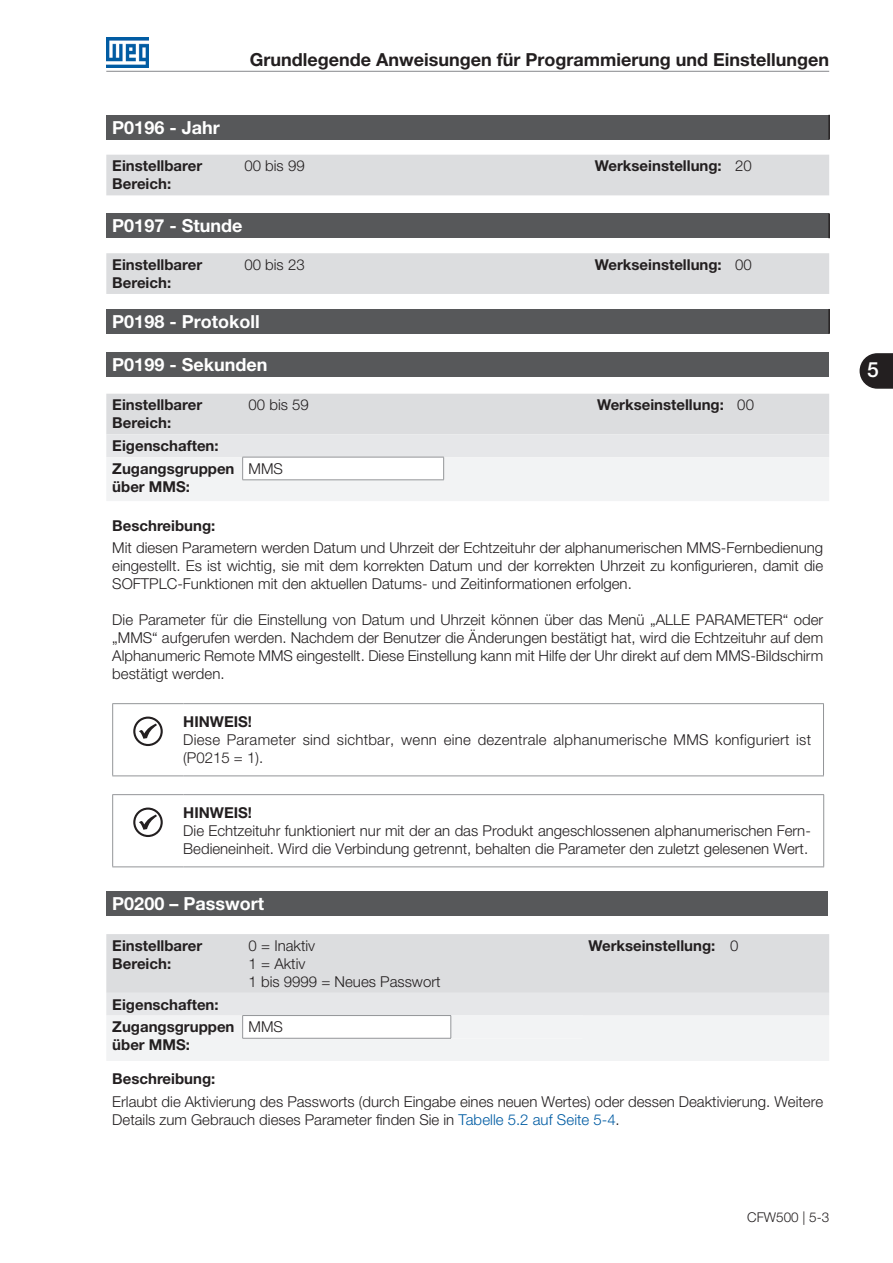
<style>
.page{position:relative;width:893px;height:1263px;background:#fff}
.page>*{position:absolute;margin:0;border:0;box-sizing:border-box;transform-origin:0 0}
.t1{font:500 21px "Helvetica Neue LT Pro";color:#fff}
.t2{font:700 18px "Helvetica Neue LT Pro";color:#fff}
.t3{font:700 18px "Helvetica Neue LT Pro";color:#231f20}
.t4{font:300 15px/18px "Helvetica Neue LT Pro";color:#231f20}
.t5{font:700 15px/18px "Helvetica Neue LT Pro";color:#231f20}
.t6{font:300 13.5px "Helvetica Neue LT Pro";color:#231f20}
.s1{color:#015ca3}
</style>
<div class="page">
<hr style="left:106px;top:71px;width:723px;height:1px;background:#939598">
<img style="left:106px;top:38px;width:43px;height:29px">
<svg style="left:860px;top:353px;width:33px;height:36px"></svg>
<div style="left:106px;top:115px;width:723px;height:25px;background:#57585a"></div>
<hr style="left:828px;top:115px;width:2px;height:25px;background:#231f20">
<div style="left:106px;top:155px;width:723px;height:40px;background:#dcdddf"></div>
<div style="left:106px;top:213px;width:723px;height:25px;background:#57585a"></div>
<hr style="left:828px;top:213px;width:2px;height:25px;background:#231f20">
<div style="left:106px;top:253px;width:723px;height:41px;background:#dcdddf"></div>
<div style="left:106px;top:309px;width:723px;height:25px;background:#57585a"></div>
<hr style="left:828px;top:309px;width:2px;height:25px;background:#231f20">
<div style="left:106px;top:352px;width:723px;height:25px;background:#57585a"></div>
<svg style="left:106px;top:394px;width:723px;height:107px"></svg>
<hr style="left:242px;top:480px;width:202px;height:1px;background:#939598">
<hr style="left:112px;top:703px;width:71px;height:1px;background:#939598">
<hr style="left:112px;top:704px;width:1px;height:71px;background:#939598">
<hr style="left:183px;top:703px;width:641px;height:1px;background:#939598">
<hr style="left:823px;top:704px;width:1px;height:71px;background:#939598">
<hr style="left:112px;top:775px;width:71px;height:1px;background:#939598">
<hr style="left:183px;top:775px;width:641px;height:1px;background:#939598">
<svg style="left:133px;top:716px;width:30px;height:30px"></svg>
<hr style="left:112px;top:794px;width:71px;height:1px;background:#939598">
<hr style="left:112px;top:795px;width:1px;height:71px;background:#939598">
<hr style="left:183px;top:794px;width:641px;height:1px;background:#939598">
<hr style="left:823px;top:795px;width:1px;height:71px;background:#939598">
<hr style="left:112px;top:866px;width:71px;height:1px;background:#939598">
<hr style="left:183px;top:866px;width:641px;height:1px;background:#939598">
<svg style="left:133px;top:807px;width:30px;height:30px"></svg>
<div style="left:106px;top:891px;width:721px;height:25px;background:#57585a"></div>
<svg style="left:106px;top:934px;width:723px;height:127px"></svg>
<hr style="left:242px;top:1038px;width:209px;height:1px;background:#939598">
<p class="t3" style="left:250px;top:48px;width:581px">Grundlegende Anweisungen für Programmierung und Einstellungen</p>
<p class="t2" style="left:112px;top:116px;width:109px">P0196 - Jahr</p>
<p class="t5" style="left:112px;top:157px;width:91px">Einstellbarer<br>Bereich:</p>
<p class="t4" style="left:244px;top:157px;width:62px">00 bis 99</p>
<p class="t5" style="left:595px;top:157px;width:128px">Werkseinstellung:</p>
<p class="t4" style="left:735px;top:157px;width:18px">20</p>
<p class="t2" style="left:112px;top:214px;width:132px">P0197 - Stunde</p>
<p class="t5" style="left:112px;top:255px;width:91px">Einstellbarer<br>Bereich:</p>
<p class="t4" style="left:244px;top:255px;width:62px">00 bis 23</p>
<p class="t5" style="left:595px;top:255px;width:128px">Werkseinstellung:</p>
<p class="t4" style="left:735px;top:255px;width:18px">00</p>
<p class="t2" style="left:112px;top:310px;width:149px">P0198 - Protokoll</p>
<p class="t2" style="left:112px;top:353px;width:157px">P0199 - Sekunden</p>
<p class="t5" style="left:112px;top:396px;width:91px">Einstellbarer<br>Bereich:</p>
<p class="t4" style="left:249px;top:396px;width:62px">00 bis 59</p>
<p class="t5" style="left:597px;top:396px;width:128px">Werkseinstellung:</p>
<p class="t4" style="left:737px;top:396px;width:18px">00</p>
<p class="t5" style="left:112px;top:436px;width:108px">Eigenschaften:</p>
<p class="t5" style="left:112px;top:459px;width:124px">Zugangsgruppen über MMS:</p>
<p class="t4" style="left:249px;top:459px;width:36px">MMS</p>
<p class="t5" style="left:112px;top:516px;width:105px">Beschreibung:</p>
<p class="t4" style="left:112px;top:539px;width:712px;text-align:justify">Mit diesen Parametern werden Datum und Uhrzeit der Echtzeituhr der alphanumerischen MMS-Fernbedienung eingestellt. Es ist wichtig, sie mit dem korrekten Datum und der korrekten Uhrzeit zu konfigurieren, damit die SOFTPLC-Funktionen mit den aktuellen Datums- und Zeitinformationen erfolgen.</p>
<p class="t4" style="left:112px;top:611px;width:712px;text-align:justify">Die Parameter für die Einstellung von Datum und Uhrzeit können über das Menü „ALLE PARAMETER“ oder „MMS“ aufgerufen werden. Nachdem der Benutzer die Änderungen bestätigt hat, wird die Echtzeituhr auf dem Alphanumeric Remote MMS eingestellt. Diese Einstellung kann mit Hilfe der Uhr direkt auf dem MMS-Bildschirm bestätigt werden.</p>
<p class="t5" style="left:183px;top:712px;width:70px">HINWEIS!</p>
<p class="t4" style="left:183px;top:730px;width:629px">Diese Parameter sind sichtbar, wenn eine dezentrale alphanumerische MMS konfiguriert ist (P0215 = 1).</p>
<p class="t5" style="left:183px;top:803px;width:70px">HINWEIS!</p>
<p class="t4" style="left:183px;top:821px;width:629px">Die Echtzeituhr funktioniert nur mit der an das Produkt angeschlossenen alphanumerischen Fern-<br>Bedieneinheit. Wird die Verbindung getrennt, behalten die Parameter den zuletzt gelesenen Wert.</p>
<p class="t2" style="left:112px;top:892px;width:153px">P0200 – Passwort</p>
<p class="t5" style="left:112px;top:936px;width:91px">Einstellbarer<br>Bereich:</p>
<p class="t4" style="left:249px;top:936px;width:68px">0 = Inaktiv</p>
<p class="t4" style="left:249px;top:954px;width:58px">1 = Aktiv</p>
<p class="t4" style="left:249px;top:972px;width:193px">1 bis 9999 = Neues Passwort</p>
<p class="t5" style="left:588px;top:936px;width:128px">Werkseinstellung:</p>
<p class="t4" style="left:730px;top:936px;width:10px">0</p>
<p class="t5" style="left:112px;top:995px;width:108px">Eigenschaften:</p>
<p class="t5" style="left:112px;top:1017px;width:124px">Zugangsgruppen über MMS:</p>
<p class="t4" style="left:249px;top:1017px;width:36px">MMS</p>
<p class="t5" style="left:112px;top:1070px;width:105px">Beschreibung:</p>
<p class="t4" style="left:112px;top:1092px;width:712px">Erlaubt die Aktivierung des Passworts (durch Eingabe eines neuen Wertes) oder dessen Deaktivierung. Weitere<br>Details zum Gebrauch dieses Parameter finden Sie in <span class="s1">Tabelle 5.2 auf Seite 5-4</span>.</p>
<p class="t6" style="left:747px;top:1208px;width:84px">CFW500 | 5-3</p>
<h1 class="t1" style="left:867px;top:357px;width:13px">5</h1>
</div>
